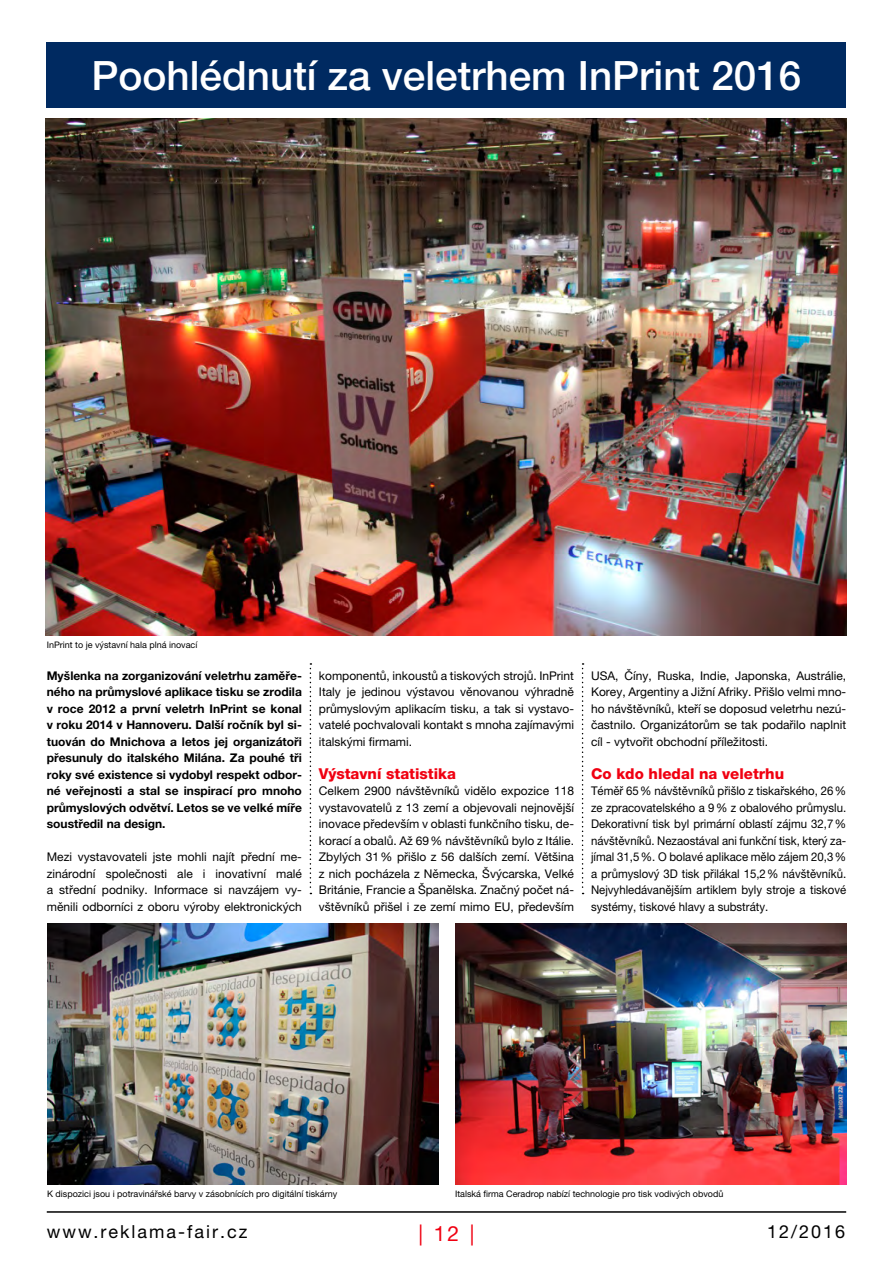
<style>
.page{position:relative;width:893px;height:1263px;background:#fff}
.page>*{position:absolute;margin:0;border:0;box-sizing:border-box;transform-origin:0 0}
.t1{font:500 40.5px "Helvetica Neue LT Pro";color:#fff}
.t2{font:21px "Helvetica Neue LT Pro";color:#f00011}
.t3{font:18px "Helvetica Neue LT Pro";letter-spacing:.11em;color:#000}
.t4{font:800 15px "Helvetica Neue LT Pro";color:#f00011}
.t5{font:12px/16.5px "Helvetica Neue LT Pro";color:#000;text-align:justify}
.t6{font:700 12px/16.5px "Helvetica Neue LT Pro";color:#000;text-align:justify}
.t7{font:12px/16.5px "Helvetica Neue LT Pro";color:#000;text-align:justify;scale:.95 1}
.t8{font:9px "Helvetica Neue LT Pro";color:#000}
</style>
<div class="page">
<hr style="left:47px;top:1211px;width:799px;height:2px;background:#000">
<svg style="left:582px;top:663px;width:2px;height:231px"></svg>
<svg style="left:310px;top:663px;width:1px;height:231px"></svg>
<img style="left:46px;top:119px;width:800px;height:517px">
<div style="left:47px;top:43px;width:799px;height:65px;background:#002a61"></div>
<img style="left:47px;top:923px;width:391px;height:261px">
<img style="left:455px;top:923px;width:391px;height:261px">
<h1 class="t1" style="left:92px;top:51px;width:711px">Poohlédnutí za veletrhem InPrint 2016</h1>
<p class="t8" style="left:47px;top:640px;width:152px">InPrint to je výstavní hala plná inovací</p>
<p class="t6" style="left:47px;top:667px;width:257px">Myšlenka na zorganizování veletrhu zaměře&shy;ného na průmyslové aplikace tisku se zrodila v roce 2012 a první veletrh InPrint se konal v roku 2014 v Hannoveru. Další ročník byl si&shy;tuován do Mnichova a letos jej organizátoři přesunuly do italského Milána. Za pouhé tři roky své existence si vydobyl respekt odbor&shy;né veřejnosti a stal se inspirací pro mnoho průmyslových odvětví. Letos se ve velké míře soustředil na design.</p>
<p class="t5" style="left:47px;top:848px;width:257px">Mezi vystavovateli jste mohli najít přední me&shy;zinárodní společnosti ale i inovativní malé a střední podniky. Informace si navzájem vy&shy;měnili odborníci z oboru výroby elektronických</p>
<p class="t5" style="left:319px;top:667px;width:257px">komponentů, inkoustů a tiskových strojů. InPrint Italy je jedinou výstavou věnovanou výhradně průmyslovým aplikacím tisku, a tak si vystavo&shy;vatelé pochvalovali kontakt s mnoha zajímavými italskými firmami.</p>
<p class="t4" style="left:319px;top:764px;width:138px">Výstavní statistika</p>
<p class="t5" style="left:319px;top:782px;width:257px">Celkem 2900 návštěvníků vidělo expozice 118 vystavovatelů z 13 zemí a objevovali nejnovější inovace především v oblasti funkčního tisku, de&shy;korací a obalů. Až 69% návštěvníků bylo z Itálie.<br>Zbylých 31% přišlo z 56 dalších zemí. Většina z nich pocházela z Německa, Švýcarska, Velké Británie, Francie a Španělska. Značný počet ná&shy;vštěvníků přišel i ze zemí mimo EU, především</p>
<p class="t5" style="left:591px;top:667px;width:257px">USA, Číny, Ruska, Indie, Japonska, Austrálie, Korey, Argentiny a Jižní Afriky. Přišlo velmi mno&shy;ho návštěvníků, kteří se doposud veletrhu nezú&shy;častnilo. Organizátorům se tak podařilo naplnit cíl - vytvořit obchodní příležitosti.</p>
<p class="t4" style="left:591px;top:764px;width:195px">Co kdo hledal na veletrhu</p>
<p class="t7" style="left:591px;top:782px;width:270px">Téměř 65% návštěvníků přišlo z tiskařského, 26% ze zpracovatelského a 9% z obalového průmyslu.<br>Dekorativní tisk byl primární oblastí zájmu 32,7% návštěvníků. Nezaostával ani funkční tisk, který za&shy;jímal 31,5%. O bolavé aplikace mělo zájem 20,3% a průmyslový 3D tisk přilákal 15,2% návštěvníků.<br>Nejvyhledávanějším artiklem byly stroje a tiskové systémy, tiskové hlavy a substráty.</p>
<p class="t8" style="left:47px;top:1188px;width:292px">K dispozici jsou i potravinářské barvy v zásobnících pro digitální tiskárny</p>
<p class="t8" style="left:455px;top:1188px;width:270px">Italská firma Ceradrop nabízí technologie pro tisk vodivých obvodů</p>
<h3 class="t3" style="left:47px;top:1221px;width:202px">www.reklama-fair.cz</h3>
<h2 class="t2" style="left:419px;top:1220px;width:57px">| 12 |</h2>
<h3 class="t3" style="left:767px;top:1221px;width:79px">12/2016</h3>
</div>
